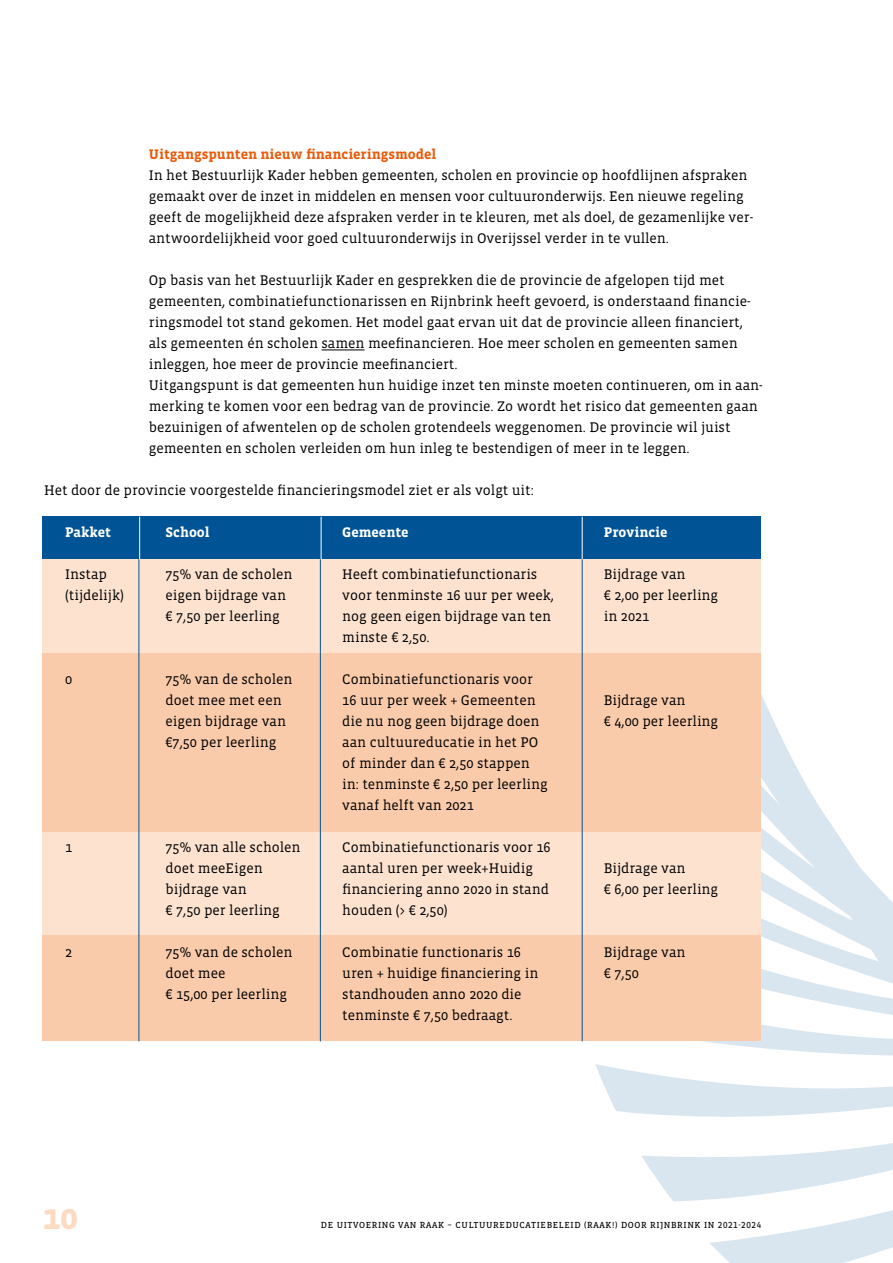
<style>
.page{position:relative;width:893px;height:1263px;background:#fff}
.page>*{position:absolute;margin:0;border:0;box-sizing:border-box;transform-origin:0 0}
.t1{font:700 36px "Vista Slab OTCE";color:#fcdbc2}
.t2{font:14.25px/21px "Vista Slab OTCE";color:#000}
.t3{font:700 14.25px "Vista Slab OTCE";color:#ea5b0b}
.t4{font:700 14.25px "Vista Slab OTCE";color:#fff}
.t5{font:9px "Vista Slab OTCE";letter-spacing:.07em;color:#000}
</style>
<div class="page">
<svg style="left:581px;top:694px;width:312px;height:569px"></svg>
<hr style="left:321px;top:350px;width:44px;height:1px;background:#000">
<div style="left:43px;top:517px;width:718px;height:42px;background:#005395"></div>
<div style="left:43px;top:559px;width:718px;height:103px;background:#fde2cf"></div>
<div style="left:43px;top:653px;width:718px;height:388px;background:#facbaa"></div>
<div style="left:43px;top:832px;width:718px;height:103px;background:#fde2cf"></div>
<hr style="left:139px;top:559px;width:1px;height:482px;background:#005395">
<hr style="left:320px;top:559px;width:1px;height:482px;background:#005395">
<hr style="left:582px;top:559px;width:1px;height:482px;background:#005395">
<hr style="left:582px;top:517px;width:1px;height:42px;background:#fff">
<hr style="left:321px;top:517px;width:1px;height:42px;background:#fff">
<hr style="left:139px;top:517px;width:1px;height:42px;background:#fff">
<p class="t3" style="left:149px;top:146px;width:289px">Uitgangspunten nieuw financieringsmodel</p>
<p class="t2" style="left:149px;top:165px;width:606px">In het Bestuurlijk Kader hebben gemeenten, scholen en provincie op hoofdlijnen afspraken gemaakt over de inzet in middelen en mensen voor cultuuronderwijs. Een nieuwe regeling geeft de mogelijkheid deze afspraken verder in te kleuren, met als doel, de gezamenlijke ver&shy;antwoordelijkheid voor goed cultuuronderwijs in Overijssel verder in te vullen.</p>
<p class="t2" style="left:149px;top:270px;width:615px">Op basis van het Bestuurlijk Kader en gesprekken die de provincie de afgelopen tijd met gemeenten, combinatiefunctionarissen en Rijnbrink heeft gevoerd, is onderstaand financie&shy;ringsmodel tot stand gekomen. Het model gaat ervan uit dat de provincie alleen financiert, als gemeenten én scholen samen meefinancieren. Hoe meer scholen en gemeenten samen inleggen, hoe meer de provincie meefinanciert.<br>Uitgangspunt is dat gemeenten hun huidige inzet ten minste moeten continueren, om in aan&shy;merking te komen voor een bedrag van de provincie. Zo wordt het risico dat gemeenten gaan bezuinigen of afwentelen op de scholen grotendeels weggenomen. De provincie wil juist gemeenten en scholen verleiden om hun inleg te bestendigen of meer in te leggen.</p>
<p class="t2" style="left:44px;top:480px;width:491px">Het door de provincie voorgestelde financieringsmodel ziet er als volgt uit:</p>
<p class="t4" style="left:65px;top:524px;width:47px">Pakket</p>
<p class="t2" style="left:65px;top:564px;width:60px">Instap (tijdelijk)</p>
<p class="t2" style="left:65px;top:669px;width:9px">0</p>
<p class="t2" style="left:65px;top:837px;width:9px">1</p>
<p class="t2" style="left:65px;top:942px;width:9px">2</p>
<p class="t4" style="left:165px;top:524px;width:46px">School</p>
<p class="t2" style="left:165px;top:564px;width:128px">75% van de scholen eigen bijdrage van € 7,50 per leerling</p>
<p class="t2" style="left:165px;top:669px;width:128px">75% van de scholen doet mee met een eigen bijdrage van €7,50 per leerling</p>
<p class="t2" style="left:165px;top:837px;width:136px">75% van alle scholen doet meeEigen bijdrage van<br>€ 7,50 per leerling</p>
<p class="t2" style="left:165px;top:942px;width:128px">75% van de scholen doet mee<br>€ 15,00 per leerling</p>
<p class="t4" style="left:342px;top:524px;width:68px">Gemeente</p>
<p class="t2" style="left:342px;top:564px;width:213px">Heeft combinatiefunctionaris voor tenminste 16 uur per week, nog geen eigen bijdrage van ten minste € 2,50.</p>
<p class="t2" style="left:342px;top:669px;width:207px">Combinatiefunctionaris voor<br>16 uur per week + Gemeenten die nu nog geen bijdrage doen aan cultuureducatie in het PO of minder dan € 2,50 stappen in: tenminste € 2,50 per leerling vanaf helft van 2021</p>
<p class="t2" style="left:342px;top:837px;width:210px">Combinatiefunctionaris voor 16 aantal uren per week+Huidig financiering anno 2020 in stand houden (&gt; € 2,50)</p>
<p class="t2" style="left:342px;top:942px;width:197px">Combinatie functionaris 16 uren + huidige financiering in standhouden anno 2020 die tenminste € 7,50 bedraagt.</p>
<p class="t4" style="left:604px;top:524px;width:65px">Provincie</p>
<p class="t2" style="left:604px;top:564px;width:116px">Bijdrage van<br>€ 2,00 per leerling in 2021</p>
<p class="t2" style="left:604px;top:690px;width:116px">Bijdrage van<br>€ 4,00 per leerling</p>
<p class="t2" style="left:604px;top:858px;width:116px">Bijdrage van<br>€ 6,00 per leerling</p>
<p class="t2" style="left:604px;top:942px;width:83px">Bijdrage van € 7,50</p>
<h1 class="t1" style="left:43px;top:1196px;width:37px">10</h1>
<p class="t5" style="left:321px;top:1219px;width:442px">DE UITVOERING VAN RAAK – CULTUUREDUCATIEBELEID (RAAK!) DOOR RIJNBRINK IN 2021-2024</p>
</div>
